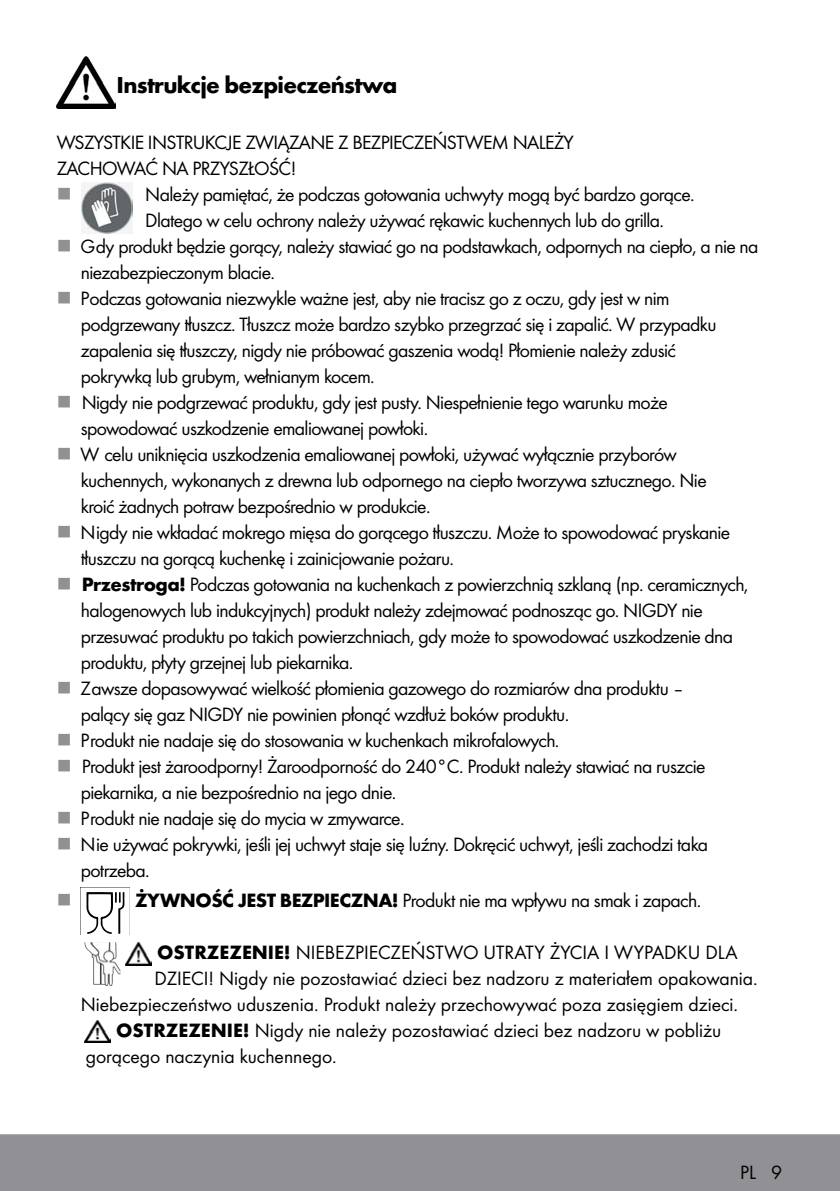
<style>
.page{position:relative;width:840px;height:1191px;background:#fff}
.page>*{position:absolute;margin:0;border:0;box-sizing:border-box;transform-origin:0 0}
.t1{font:700 24px "Futura";letter-spacing:-.03em;color:#000}
.t2{font:20px/26px "Futura Boo";letter-spacing:-.03em;color:#000}
.t3{font:20px/26px "Futura Boo";color:#000}
.t4{font:20px "Wingdings";color:#919195}
.s1{color:#919195}
.s2{font-family:"Futura";font-weight:700}
</style>
<div class="page">
<img style="left:57px;top:57px;width:59px;height:52px">
<img style="left:82px;top:182px;width:51px;height:51px">
<svg style="left:81px;top:887px;width:48px;height:47px"></svg>
<div style="left:0;top:1134px;width:839px;height:57px;background:#919195"></div>
<img style="left:126px;top:943px;width:25px;height:22px">
<img style="left:84px;top:943px;width:37px;height:42px">
<img style="left:85px;top:1020px;width:25px;height:22px">
<p class="t1" style="left:116px;top:70px;width:282px">Instrukcje bezpieczeństwa</p>
<p class="t2" style="left:57px;top:129px;width:518px">WSZYSTKIE INSTRUKCJE ZWIĄZANE Z BEZPIECZEŃSTWEM NALEŻY<br>ZACHOWAĆ NA PRZYSZŁOŚĆ!</p>
<p class="t4" style="left:57px;top:183px;width:16px">■</p>
<p class="t2" style="left:145px;top:181px;width:550px">Należy pamiętać, że podczas gotowania uchwyty mogą być bardzo gorące.</p>
<p class="t2" style="left:145px;top:207px;width:520px">Dlatego w celu ochrony należy używać rękawic kuchennych lub do grilla.</p>
<p class="t2" style="left:81px;top:233px;width:679px;text-indent:-24px"><span class="s1">■</span> Gdy produkt będzie gorący, należy stawiać go na podstawkach, odpornych na ciepło, a nie na niezabezpieczonym blacie.</p>
<p class="t2" style="left:57px;top:285px;width:614px"><span class="s1">■</span> Podczas gotowania niezwykle ważne jest, aby nie tracisz go z oczu, gdy jest w nim</p>
<p class="t2" style="left:81px;top:311px;width:637px">podgrzewany tłuszcz. Tłuszcz może bardzo szybko przegrzać się i zapalić. W przypadku</p>
<p class="t2" style="left:81px;top:337px;width:596px">zapalenia się tłuszczy, nigdy nie próbować gaszenia wodą! Płomienie należy zdusić</p>
<p class="t2" style="left:81px;top:363px;width:295px">pokrywką lub grubym, wełnianym kocem.</p>
<p class="t2" style="left:57px;top:389px;width:612px"><span class="s1">■</span> Nigdy nie podgrzewać produktu, gdy jest pusty. Niespełnienie tego warunku może</p>
<p class="t2" style="left:81px;top:415px;width:349px">spowodować uszkodzenie emaliowanej powłoki.</p>
<p class="t2" style="left:57px;top:441px;width:621px"><span class="s1">■</span> W celu uniknięcia uszkodzenia emaliowanej powłoki, używać wyłącznie przyborów</p>
<p class="t2" style="left:81px;top:467px;width:627px">kuchennych, wykonanych z drewna lub odpornego na ciepło tworzywa sztucznego. Nie</p>
<p class="t2" style="left:81px;top:493px;width:351px">kroić żadnych potraw bezpośrednio w produkcie.</p>
<p class="t2" style="left:57px;top:519px;width:674px"><span class="s1">■</span> Nigdy nie wkładać mokrego mięsa do gorącego tłuszczu. Może to spowodować pryskanie</p>
<p class="t2" style="left:81px;top:545px;width:374px">tłuszczu na gorącą kuchenkę i zainicjowanie pożaru.</p>
<p class="t2" style="left:81px;top:571px;width:669px;text-indent:-24px"><span class="s1">■</span> <span class="s2">Przestroga!</span> Podczas gotowania na kuchenkach z powierzchnią szklaną (np. ceramicznych, halogenowych lub indukcyjnych) produkt należy zdejmować podnosząc go. NIGDY nie przesuwać produktu po takich powierzchniach, gdy może to spowodować uszkodzenie dna produktu, płyty grzejnej lub piekarnika.</p>
<p class="t2" style="left:57px;top:675px;width:628px"><span class="s1">■</span> Zawsze dopasowywać wielkość płomienia gazowego do rozmiarów dna produktu –</p>
<p class="t2" style="left:81px;top:701px;width:490px">palący się gaz NIGDY nie powinien płonąć wzdłuż boków produktu.</p>
<p class="t2" style="left:57px;top:727px;width:504px"><span class="s1">■</span> Produkt nie nadaje się do stosowania w kuchenkach mikrofalowych.</p>
<p class="t2" style="left:81px;top:753px;width:626px;text-indent:-24px"><span class="s1">■</span> Produkt jest żaroodporny! Żaroodporność do 240°C. Produkt należy stawiać na ruszcie piekarnika, a nie bezpośrednio na jego dnie.</p>
<p class="t2" style="left:57px;top:805px;width:349px"><span class="s1">■</span> Produkt nie nadaje się do mycia w zmywarce.</p>
<p class="t2" style="left:57px;top:831px;width:652px"><span class="s1">■</span> Nie używać pokrywki, jeśli jej uchwyt staje się luźny. Dokręcić uchwyt, jeśli zachodzi taka</p>
<p class="t2" style="left:81px;top:857px;width:70px">potrzeba.</p>
<p class="t4" style="left:57px;top:889px;width:16px">■</p>
<p class="t2" style="left:135px;top:887px;width:567px"><span class="s2">ŻYWNOŚĆ JEST BEZPIECZNA!</span> Produkt nie ma wpływu na smak i zapach.</p>
<p class="t3" style="left:157px;top:939px;width:581px"><span class="s2">OSTRZEZENIE!</span> NIEBEZPIECZEŃSTWO UTRATY ŻYCIA I WYPADKU DLA</p>
<p class="t3" style="left:81px;top:965px;width:678px;text-indent:73px">DZIECI! Nigdy nie pozostawiać dzieci bez nadzoru z materiałem opakowania.<br>Niebezpieczeństwo uduszenia. Produkt należy przechowywać poza zasięgiem dzieci.</p>
<p class="t3" style="left:86px;top:1017px;width:636px;text-indent:30px"><span class="s2">OSTRZEZENIE!</span> Nigdy nie należy pozostawiać dzieci bez nadzoru w pobliżu gorącego naczynia kuchennego.</p>
<p class="t2" style="left:739px;top:1159px;width:43px">PL 9</p>
</div>
